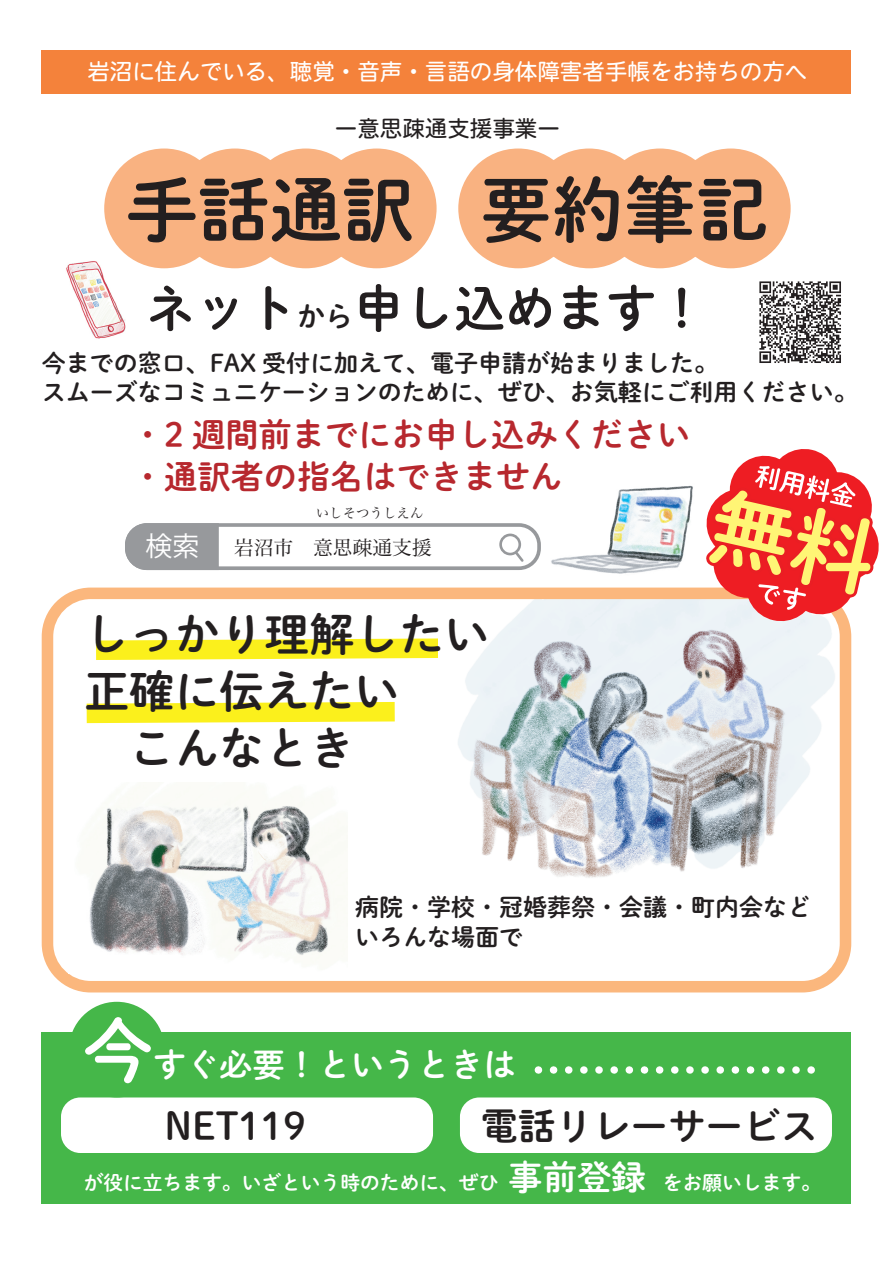
<style>
.page{position:relative;width:893px;height:1263px;background:#fff}
.page>*{position:absolute;margin:0;border:0;box-sizing:border-box;transform-origin:0 0}
.t1{font:72px "DNP Shuei M Go Std B";color:#231f20}
.t2{font:50.55px "DNP Shuei M Go Std B";color:#231f20}
.t3{font:45px/57px "DNP Shuei M Go Std B";color:#231f20}
.t4{font:37.5px "DNP Shuei M Go Std B";color:#231f20}
.t5{font:33.15px/42px "DNP Shuei M Go Std B";color:#b7282e}
.t6{font:33px "DNP Shuei M Go Std B";color:#fff}
.t7{font:26.85px "Koz Go Pr 6 N";color:#fff}
.t8{font:24px/28.5px "DNP Shuei M Go Std B";color:#231f20}
.t9{font:22.5px "Heisei Maru Go Std W4";color:#fff}
.t10{font:22.5px "Heisei Maru Go Std W4";color:#231f20}
.t11{font:19.8px "DNP Shuei M Go Std B";color:#fff}
.t12{font:19.8px "Hira Min Pro N W3";color:#231f20}
.t13{font:13.5px "Hira Min Pro N W3";color:#231f20}
.s1{font-size:28.35px}
.s2{font-size:70.2px}
.s3{font-size:34.35px}
</style>
<div class="page">
<img style="left:759px;top:281px;width:82px;height:82px">
<div style="left:42px;top:1033px;width:809px;height:171px;background:#45b749"></div>
<div style="left:458px;top:149px;width:120px;height:119px;background:#f9b281;border-radius:50%"></div>
<div style="left:529px;top:149px;width:120px;height:119px;background:#f9b281;border-radius:50%"></div>
<div style="left:671px;top:149px;width:120px;height:119px;background:#f9b281;border-radius:50%"></div>
<div style="left:600px;top:149px;width:120px;height:119px;background:#f9b281;border-radius:50%"></div>
<div style="left:460px;top:1097px;width:372px;height:56px;background:#fff;border-radius:19px"></div>
<div style="left:61px;top:1097px;width:372px;height:56px;background:#fff;border-radius:19px"></div>
<div style="left:104px;top:149px;width:120px;height:119px;background:#f9b281;border-radius:50%"></div>
<div style="left:175px;top:149px;width:120px;height:119px;background:#f9b281;border-radius:50%"></div>
<div style="left:317px;top:149px;width:120px;height:119px;background:#f9b281;border-radius:50%"></div>
<div style="left:246px;top:149px;width:120px;height:119px;background:#f9b281;border-radius:50%"></div>
<div style="left:69px;top:1002px;width:96px;height:95px;background:#45b749;border-radius:50%"></div>
<img style="left:551px;top:485px;width:142px;height:89px">
<svg style="left:534px;top:1066px;width:281px;height:8px"></svg>
<svg style="left:42px;top:588px;width:809px;height:404px"></svg>
<div style="left:42px;top:50px;width:809px;height:44px;background:#f4823b"></div>
<svg style="left:703px;top:449px;width:176px;height:175px"></svg>
<div style="left:125px;top:523px;width:416px;height:47px;border:4px solid #97999c;border-radius:20px"></div>
<svg style="left:125px;top:523px;width:96px;height:48px;background:#9fa1a4"></svg>
<svg style="left:510px;top:548px;width:14px;height:14px"></svg>
<div style="left:501px;top:535px;width:19px;height:19px;background:#fff;border-radius:50%"></div>
<div style="left:499px;top:534px;width:22px;height:21px;border:3px solid #97999c;border-radius:50%"></div>
<img style="left:66px;top:261px;width:60px;height:78px">
<img style="left:69px;top:782px;width:279px;height:191px">
<p class="t9" style="left:87px;top:57px;width:722px">岩沼に住んでいる、聴覚・音声・言語の身体障害者手帳をお持ちの方へ</p>
<p class="t10" style="left:335px;top:113px;width:226px">ー意思疎通支援事業ー</p>
<h1 class="t1" style="left:126px;top:156px;width:289px">手話通訳</h1>
<h1 class="t1" style="left:480px;top:156px;width:289px">要約筆記</h1>
<h2 class="t2" style="left:145px;top:271px;width:563px">ネット<span class="s1">から</span>申し込めます！</h2>
<p class="t8" style="left:42px;top:348px;width:817px">今までの窓口、FAX 受付に加えて、電子申請が始まりました。<br>スムーズなコミュニケーションのために、ぜひ、お気軽にご利用ください。</p>
<h3 class="t5" style="left:131px;top:412px;width:561px">・2 週間前までにお申し込みください・通訳者の指名はできません</h3>
<p class="t13" style="left:316px;top:501px;width:109px">いしそつうしえん</p>
<p class="t7" style="left:145px;top:531px;width:55px">検索</p>
<p class="t12" style="left:234px;top:530px;width:199px">岩沼市　意思疎通支援</p>
<h3 class="t3" style="left:84px;top:604px;width:406px">しっかり理解したい正確に伝えたい<br>　こんなとき</h3>
<p class="t8" style="left:355px;top:891px;width:457px;line-height:30px">病院・学校・冠婚葬祭・会議・町内会などいろんな場面で</p>
<h3 class="t6" style="left:83px;top:1040px;width:435px"><span class="s2">今</span>すぐ必要！というときは</h3>
<h3 class="t4" style="left:165px;top:1098px;width:142px">NET119</h3>
<h3 class="t4" style="left:480px;top:1098px;width:339px">電話リレーサービス</h3>
<p class="t11" style="left:84px;top:1167px;width:739px">が役に立ちます。いざという時のために、ぜひ<span class="s3">事前登録</span> をお願いします。</p>
</div>
